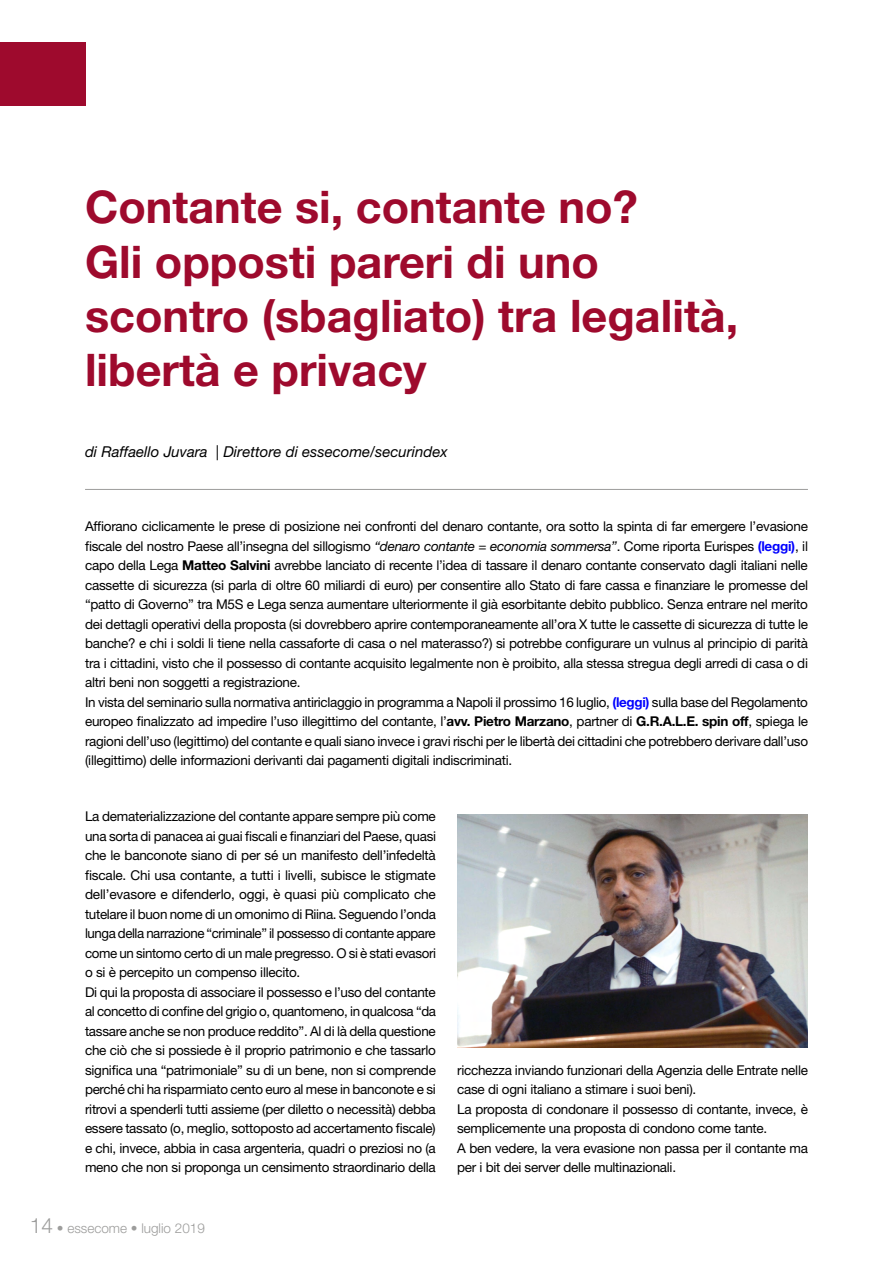
<style>
.page{position:relative;width:893px;height:1263px;background:#fff}
.page>*{position:absolute;margin:0;border:0;box-sizing:border-box;transform-origin:0 0}
.t1{font:700 45px/54px "Helvetica Neue LT Std";color:#9e0a2d}
.t2{font:italic 15px "Helvetica Neue LT Std";color:#000}
.t3{font:13.5px/19.5px "Helvetica Neue LT Std";letter-spacing:-.02em;color:#000}
.t4{font:300 13.5px "Helvetica Neue LT Std";color:#9d9d9c}
.s1{font-style:italic}
.s2{font-weight:700;color:#00f}
.s3{font-weight:700}
.s4{font-size:21px}
</style>
<div class="page">
<div style="left:0;top:43px;width:85px;height:63px;background:#9e0a2d"></div>
<hr style="left:85px;top:489px;width:723px;height:1px;background:#9d9d9c">
<img style="left:457px;top:815px;width:351px;height:232px">
<h1 class="t1" style="left:85px;top:179px;width:655px">Contante si, contante no?<br>Gli opposti pareri di uno scontro (sbagliato) tra legalità, libertà e privacy</h1>
<p class="t2" style="left:85px;top:443px;width:364px">di Raffaello Juvara | Direttore di essecome/securindex</p>
<p class="t3" style="left:85px;top:517px;width:725px">Affiorano ciclicamente le prese di posizione nei confronti del denaro contante, ora sotto la spinta di far emergere l’evasione fiscale del nostro Paese all’insegna del sillogismo <span class="s1">“denaro contante = economia sommersa”</span>. Come riporta Eurispes <span class="s2">(leggi)</span>, il capo della Lega <span class="s3">Matteo Salvini</span> avrebbe lanciato di recente l’idea di tassare il denaro contante conservato dagli italiani nelle cassette di sicurezza (si parla di oltre 60 miliardi di euro) per consentire allo Stato di fare cassa e finanziare le promesse del “patto di Governo” tra M5S e Lega senza aumentare ulteriormente il già esorbitante debito pubblico. Senza entrare nel merito dei dettagli operativi della proposta (si dovrebbero aprire contemporaneamente all’ora X tutte le cassette di sicurezza di tutte le banche? e chi i soldi li tiene nella cassaforte di casa o nel materasso?) si potrebbe configurare un vulnus al principio di parità tra i cittadini, visto che il possesso di contante acquisito legalmente non è proibito, alla stessa stregua degli arredi di casa o di altri beni non soggetti a registrazione.<br>In vista del seminario sulla normativa antiriclaggio in programma a Napoli il prossimo 16 luglio, <span class="s2">(leggi)</span> sulla base del Regolamento europeo finalizzato ad impedire l’uso illegittimo del contante, l’<span class="s3">avv. Pietro Marzano</span>, partner di <span class="s3">G.R.A.L.E. spin off</span>, spiega le ragioni dell’uso (legittimo) del contante e quali siano invece i gravi rischi per le libertà dei cittadini che potrebbero derivare dall’uso (illegittimo) delle informazioni derivanti dai pagamenti digitali indiscriminati.</p>
<p class="t3" style="left:85px;top:806px;width:353px">La dematerializzazione del contante appare sempre più come una sorta di panacea ai guai fiscali e finanziari del Paese, quasi che le banconote siano di per sé un manifesto dell’infedeltà fiscale. Chi usa contante, a tutti i livelli, subisce le stigmate dell’evasore e difenderlo, oggi, è quasi più complicato che tutelare il buon nome di un omonimo di Riina. Seguendo l’onda lunga della narrazione “criminale” il possesso di contante appare come un sintomo certo di un male pregresso. O si è stati evasori o si è percepito un compenso illecito.<br>Di qui la proposta di associare il possesso e l’uso del contante al concetto di confine del grigio o, quantomeno, in qualcosa “da tassare anche se non produce reddito”. Al di là della questione che ciò che si possiede è il proprio patrimonio e che tassarlo significa una “patrimoniale” su di un bene, non si comprende perché chi ha risparmiato cento euro al mese in banconote e si ritrovi a spenderli tutti assieme (per diletto o necessità) debba essere tassato (o, meglio, sottoposto ad accertamento fiscale) e chi, invece, abbia in casa argenteria, quadri o preziosi no (a meno che non si proponga un censimento straordinario della</p>
<p class="t4" style="left:30px;top:1220px;width:177px"><span class="s4">14</span> • essecome • luglio 2019</p>
<p class="t3" style="left:457px;top:1060px;width:352px">ricchezza inviando funzionari della Agenzia delle Entrate nelle case di ogni italiano a stimare i suoi beni).<br>La proposta di condonare il possesso di contante, invece, è semplicemente una proposta di condono come tante.<br>A ben vedere, la vera evasione non passa per il contante ma per i bit dei server delle multinazionali.</p>
</div>
